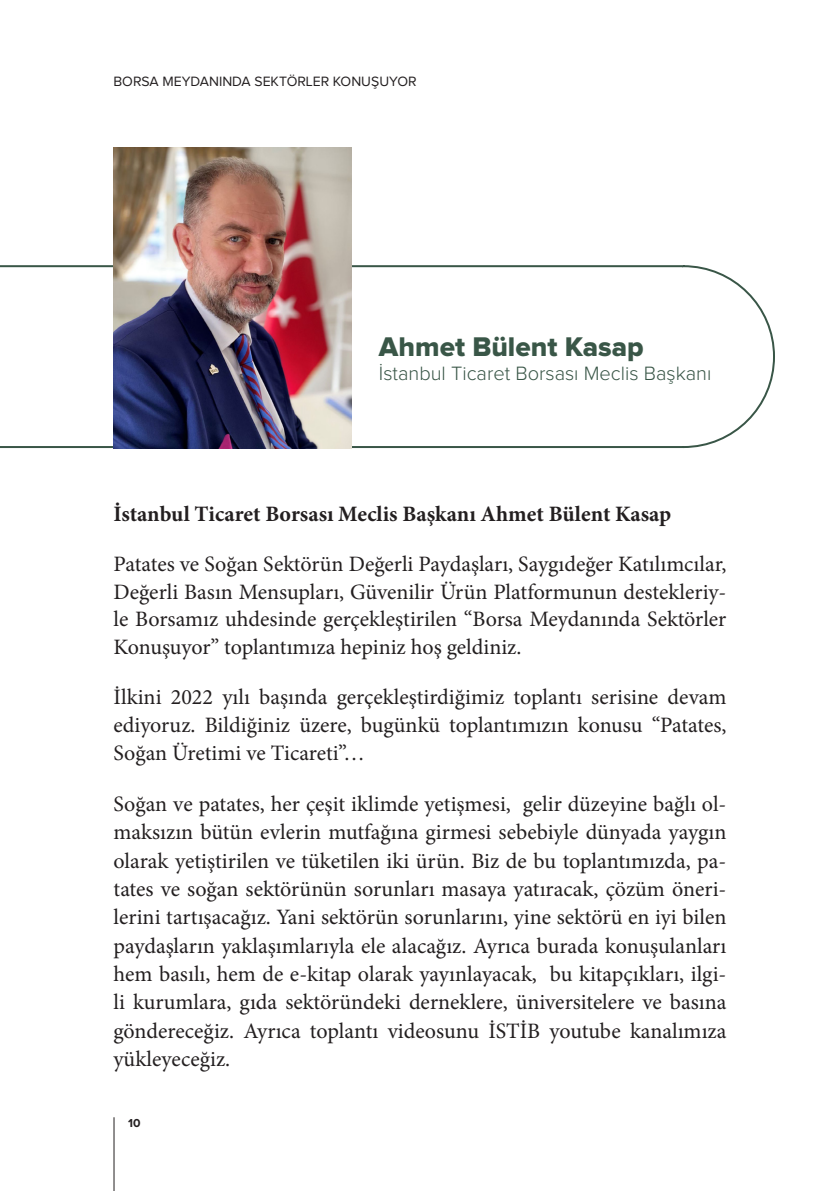
<style>
.page{position:relative;width:840px;height:1191px;background:#fff}
.page>*{position:absolute;margin:0;border:0;box-sizing:border-box;transform-origin:0 0}
.İÇİNDEKİLER{font:28px "Proxima Nova Extrabld";color:#395647}
.t1{font:22px/28.4px "Minion Pro";color:#231f20;text-align:justify}
.t2{font:700 22px "Minion Pro";color:#231f20}
.İÇİNDEKİLER-2{font:300 20px "Proxima Nova";color:#395647}
.t3{font:14px "Proxima Nova";color:#231f20}
.t4{font:700 12px "Proxima Nova";color:#231f20}
</style>
<div class="page">
<hr style="left:113px;top:1117px;width:1px;height:74px;background:#231f20">
<svg style="left:0;top:264px;width:775px;height:185px"></svg>
<img style="left:113px;top:147px;width:238px;height:301px">
<p class="t3" style="left:113px;top:75px;width:304px">BORSA MEYDANINDA SEKTÖRLER KONUŞUYOR</p>
<p class="İÇİNDEKİLER" style="left:379px;top:333px;width:266px">Ahmet Bülent Kasap</p>
<p class="İÇİNDEKİLER-2" style="left:379px;top:364px;width:333px">İstanbul Ticaret Borsası Meclis Başkanı</p>
<p class="t2" style="left:113px;top:498px;width:559px">İstanbul Ticaret Borsası Meclis Başkanı Ahmet Bülent Kasap</p>
<p class="t1" style="left:113px;top:550px;width:614px;line-height:27.6px">Patates ve Soğan Sektörün Değerli Paydaşları, Saygıdeğer Katılımcılar, Değerli Basın Mensupları, Güvenilir Ürün Platformunun destekleriy&shy;le Borsamız uhdesinde gerçekleştirilen “Borsa Meydanında Sektörler Konuşuyor” toplantımıza hepiniz hoş geldiniz.</p>
<p class="t1" style="left:113px;top:684px;width:614px;line-height:27.6px">İlkini 2022 yılı başında gerçekleştirdiğimiz toplantı serisine devam ediyoruz. Bildiğiniz üzere, bugünkü toplantımızın konusu “Patates, Soğan Üretimi ve Ticareti”…</p>
<p class="t1" style="left:113px;top:789px;width:614px">Soğan ve patates, her çeşit iklimde yetişmesi, gelir düzeyine bağlı ol&shy;maksızın bütün evlerin mutfağına girmesi sebebiyle dünyada yaygın olarak yetiştirilen ve tüketilen iki ürün. Biz de bu toplantımızda, pa&shy;tates ve soğan sektörünün sorunları masaya yatıracak, çözüm öneri&shy;lerini tartışacağız. Yani sektörün sorunlarını, yine sektörü en iyi bilen paydaşların yaklaşımlarıyla ele alacağız. Ayrıca burada konuşulanları hem basılı, hem de e-kitap olarak yayınlayacak, bu kitapçıkları, ilgi&shy;li kurumlara, gıda sektöründeki derneklere, üniversitelere ve basına göndereceğiz. Ayrıca toplantı videosunu İSTİB youtube kanalımıza yükleyeceğiz.</p>
<p class="t4" style="left:128px;top:1117px;width:14px">10</p>
</div>
